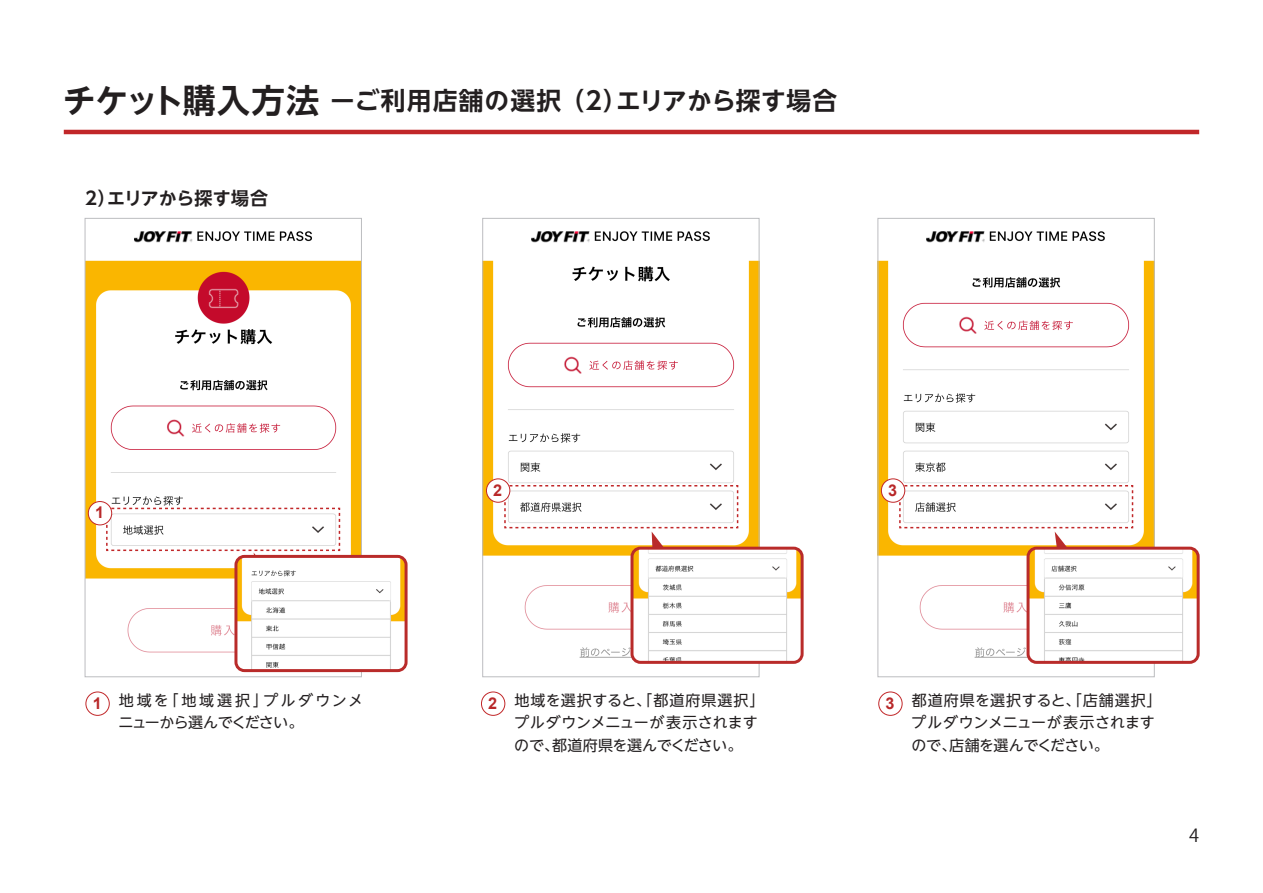
<style>
.page{position:relative;width:1263px;height:893px;background:#fff}
.page>*{position:absolute;margin:0;border:0;box-sizing:border-box;transform-origin:0 0}
.t1{font:700 24.75px "UD Shin Go NT Pro De";letter-spacing:.03em;color:#231f20}
.t2{font:700 18px "UD Shin Go NT Pro De";color:#231f20}
.t3{font:18px "Koz Go Pr 6 N";color:#231f20}
.t4{font:700 16.2px "Arial";color:#b82829}
.t5{font:15px/22.5px "UD Shin Go NT Pro";letter-spacing:.01em;color:#231f20}
.t6{font:15px "UD Shin Go NT Pro";letter-spacing:.165em;color:#231f20}
.t7{font:15px "UD Shin Go NT Pro";letter-spacing:-.055em;color:#231f20}
.s1{font-size:33px}
.s2{font-family:"Arial";font-weight:700;font-size:16.2px;color:#b82829}
</style>
<div class="page">
<hr style="left:64px;top:130px;width:1135px;height:4px;background:#c12729">
<div style="left:86px;top:692px;width:24px;height:24px;border:1px solid #c12729;border-radius:50%"></div>
<div style="left:481px;top:692px;width:24px;height:24px;border:1px solid #c12729;border-radius:50%"></div>
<div style="left:878px;top:692px;width:24px;height:24px;border:1px solid #c12729;border-radius:50%"></div>
<img style="left:87px;top:231px;width:273px;height:442px">
<div style="left:85px;top:218px;width:277px;height:459px;border:1px solid #bcbdc0"></div>
<div style="left:88px;top:501px;width:24px;height:24px;background:#fff;border-radius:50%"></div>
<div style="left:88px;top:501px;width:24px;height:24px;border:1px solid #c12729;border-radius:50%"></div>
<img style="left:484px;top:231px;width:273px;height:427px">
<div style="left:482px;top:218px;width:277px;height:459px;border:1px solid #bcbdc0"></div>
<div style="left:486px;top:479px;width:24px;height:23px;background:#fff;border-radius:50%"></div>
<div style="left:486px;top:478px;width:24px;height:25px;border:1px solid #c12729;border-radius:50%"></div>
<img style="left:879px;top:231px;width:274px;height:427px">
<div style="left:877px;top:218px;width:278px;height:459px;border:1px solid #bcbdc0"></div>
<div style="left:881px;top:479px;width:24px;height:23px;background:#fff;border-radius:50%"></div>
<div style="left:881px;top:478px;width:24px;height:25px;border:1px solid #c12729;border-radius:50%"></div>
<svg style="left:105px;top:405px;width:238px;height:176px"></svg>
<svg style="left:503px;top:484px;width:236px;height:73px"></svg>
<svg style="left:898px;top:484px;width:236px;height:76px"></svg>
<img style="left:236px;top:556px;width:168px;height:115px">
<div style="left:234px;top:555px;width:174px;height:117px;border:3px solid #b92b2a;border-radius:9px"></div>
<img style="left:632px;top:548px;width:168px;height:112px">
<div style="left:630px;top:547px;width:174px;height:117px;border:3px solid #b92b2a;border-radius:9px"></div>
<img style="left:1028px;top:548px;width:168px;height:112px">
<div style="left:1026px;top:547px;width:174px;height:117px;border:3px solid #b92b2a;border-radius:9px"></div>
<h1 class="t1" style="left:63px;top:80px;width:776px"><span class="s1">チケット購入方法</span> ーご利用店舗の選択 （2）エリアから探す場合</h1>
<p class="t2" style="left:85px;top:184px;width:185px">2）エリアから探す場合</p>
<p class="t4" style="left:95px;top:502px;width:11px">1</p>
<p class="t4" style="left:493px;top:479px;width:11px">2</p>
<p class="t4" style="left:888px;top:479px;width:11px">3</p>
<p class="t6" style="left:93px;top:688px;width:272px"><span class="s2">1</span> 地域を「地域選択」プルダウンメ</p>
<p class="t4" style="left:488px;top:692px;width:11px">2</p>
<p class="t4" style="left:885px;top:692px;width:11px">3</p>
<p class="t7" style="left:118px;top:710px;width:186px">ニューから選んでください。</p>
<p class="t5" style="left:514px;top:688px;width:252px">地域を選択すると、「都道府県選択」プルダウンメニューが表示されますので、都道府県を選んでください。</p>
<p class="t5" style="left:911px;top:688px;width:252px">都道府県を選択すると、「店舗選択」プルダウンメニューが表示されますので、店舗を選んでください。</p>
<p class="t3" style="left:1189px;top:825px;width:11px">4</p>
</div>
